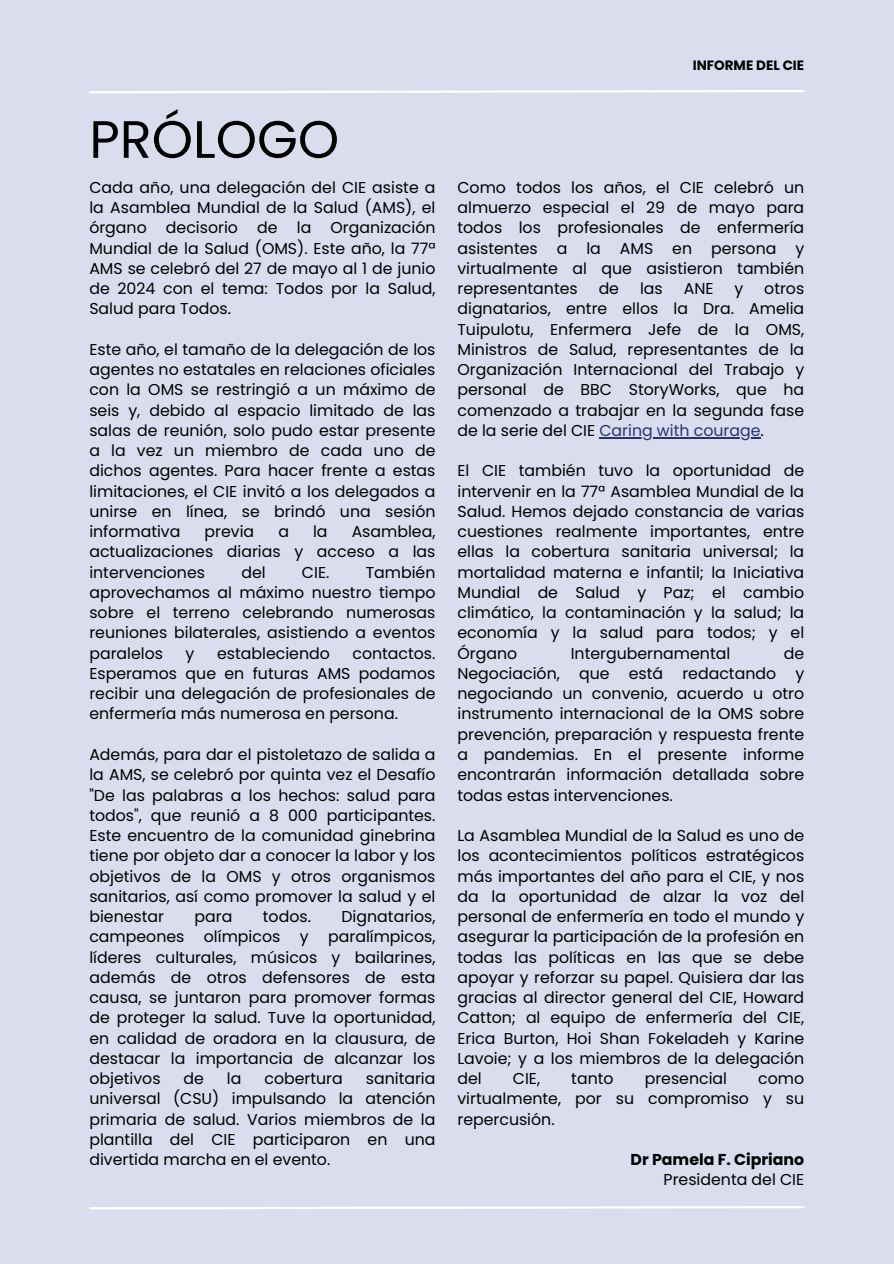
<style>
.page{position:relative;width:894px;height:1264px;background:#fff}
.page>*{position:absolute;margin:0;border:0;box-sizing:border-box;transform-origin:0 0}
.t1{font:52.5px "Poppins";color:#000001}
.t2{font:15.75px/20.2px "Poppins";color:#000001;text-align:justify}
.t3{font:700 15.75px/20.2px "Poppins";color:#000001;text-align:right}
.t4{font:700 13.5px "Poppins";color:#000001}
.s1{color:#273270}
.s2{font-weight:400}
</style>
<div class="page">
<div style="left:0;top:0;width:893px;height:1263px;background:#d9ddee"></div>
<svg style="left:89px;top:90px;width:716px;height:4px"></svg>
<svg style="left:89px;top:1206px;width:716px;height:4px"></svg>
<hr style="left:599px;top:437px;width:161px;height:1px;background:#273270">
<p class="t1" style="left:89px;top:103px;width:251px">PRÓLOGO</p>
<h2 class="t2" style="left:89px;top:177px;width:347px">Cada año, una delegación del CIE asiste a la Asamblea Mundial de la Salud (AMS), el órgano decisorio de la Organización Mundial de la Salud (OMS). Este año, la 77ª AMS se celebró del 27 de mayo al 1 de junio de 2024 con el tema: Todos por la Salud, Salud para Todos.</h2>
<h2 class="t2" style="left:89px;top:339px;width:347px">Este año, el tamaño de la delegación de los agentes no estatales en relaciones oficiales con la OMS se restringió a un máximo de seis y, debido al espacio limitado de las salas de reunión, solo pudo estar presente a la vez un miembro de cada uno de dichos agentes. Para hacer frente a estas limitaciones, el CIE invitó a los delegados a unirse en línea, se brindó una sesión informativa</h2>
<h2 class="t2" style="left:204px;top:521px;width:51px">previa</h2>
<h2 class="t2" style="left:278px;top:521px;width:12px">a</h2>
<h2 class="t2" style="left:313px;top:521px;width:16px">la</h2>
<h2 class="t2" style="left:89px;top:521px;width:347px;text-indent:262px">Asamblea, actualizaciones diarias y acceso a las intervenciones</h2>
<h2 class="t2" style="left:89px;top:562px;width:347px;text-indent:276px">También aprovechamos al máximo nuestro tiempo sobre el terreno celebrando numerosas reuniones bilaterales, asistiendo a eventos paralelos</h2>
<h2 class="t2" style="left:241px;top:562px;width:26px">del</h2>
<h2 class="t2" style="left:302px;top:562px;width:29px">CIE.</h2>
<h2 class="t2" style="left:185px;top:643px;width:10px">y</h2>
<h2 class="t2" style="left:217px;top:643px;width:114px">estableciendo</h2>
<h2 class="t2" style="left:89px;top:643px;width:347px;text-indent:263px">contactos.<br>Esperamos que en futuras AMS podamos recibir una delegación de profesionales de enfermería más numerosa en persona.</h2>
<h2 class="t2" style="left:89px;top:744px;width:347px">Además, para dar el pistoletazo de salida a la AMS, se celebró por quinta vez el Desafío "De las palabras a los hechos: salud para todos", que reunió a 8 000 participantes.<br>Este encuentro de la comunidad ginebrina tiene por objeto dar a conocer la labor y los objetivos de la OMS y otros organismos sanitarios, así como promover la salud y el bienestar</h2>
<h2 class="t2" style="left:89px;top:906px;width:347px;text-indent:252px">Dignatarios, campeones olímpicos y paralímpicos, líderes culturales, músicos y bailarines, además de otros defensores de esta causa, se juntaron para promover formas de proteger la salud. Tuve la oportunidad, en calidad de oradora en la clausura, de destacar la importancia de alcanzar los objetivos</h2>
<h2 class="t2" style="left:194px;top:906px;width:39px">para</h2>
<h2 class="t2" style="left:263px;top:906px;width:50px">todos.</h2>
<h2 class="t2" style="left:89px;top:1068px;width:347px;text-indent:276px">sanitaria universal (CSU) impulsando la atención primaria de salud. Varios miembros de la plantilla del CIE participaron en una divertida marcha en el evento.</h2>
<h2 class="t2" style="left:183px;top:1068px;width:22px">de</h2>
<h2 class="t2" style="left:227px;top:1068px;width:16px">la</h2>
<h2 class="t2" style="left:264px;top:1068px;width:80px">cobertura</h2>
<h1 class="t4" style="left:692px;top:56px;width:113px">INFORME DEL CIE</h1>
<h2 class="t2" style="left:457px;top:177px;width:348px">Como todos los años, el CIE celebró un almuerzo especial el 29 de mayo para todos los profesionales de enfermería asistentes a la AMS en persona y virtualmente al que asistieron también representantes</h2>
<h2 class="t2" style="left:598px;top:278px;width:22px">de</h2>
<h2 class="t2" style="left:640px;top:278px;width:24px">las</h2>
<h2 class="t2" style="left:683px;top:278px;width:31px">ANE</h2>
<h2 class="t2" style="left:734px;top:278px;width:10px">y</h2>
<h2 class="t2" style="left:457px;top:278px;width:348px;text-indent:307px">otros dignatarios, entre ellos la Dra. Amelia Tuipulotu, Enfermera Jefe de la OMS, Ministros de Salud, representantes de la Organización Internacional del Trabajo y personal de BBC StoryWorks, que ha comenzado a trabajar en la segunda fase de la serie del CIE <span class="s1">Caring with courage</span>.</h2>
<h2 class="t2" style="left:457px;top:460px;width:348px">El CIE también tuvo la oportunidad de intervenir en la 77ª Asamblea Mundial de la Salud. Hemos dejado constancia de varias cuestiones realmente importantes, entre ellas la cobertura sanitaria universal; la mortalidad materna e infantil; la Iniciativa Mundial de Salud y Paz; el cambio climático, la contaminación y la salud; la economía y la salud para todos; y el Órgano</h2>
<h2 class="t2" style="left:457px;top:643px;width:348px;text-indent:326px">de Negociación, que está redactando y negociando un convenio, acuerdo u otro instrumento internacional de la OMS sobre prevención, preparación y respuesta frente</h2>
<h2 class="t2" style="left:457px;top:744px;width:348px">a pandemias. En el presente informe encontrarán información detallada sobre todas estas intervenciones.</h2>
<h2 class="t2" style="left:457px;top:825px;width:348px">La Asamblea Mundial de la Salud es uno de los acontecimientos políticos estratégicos más importantes del año para el CIE, y nos da la oportunidad de alzar la voz del personal de enfermería en todo el mundo y asegurar la participación de la profesión en todas las políticas en las que se debe apoyar y reforzar su papel. Quisiera dar las gracias al director general del CIE, Howard Catton; al equipo de enfermería del CIE, Erica Burton, Hoi Shan Fokeladeh y Karine Lavoie; y a los miembros de la delegación del</h2>
<h2 class="t2" style="left:570px;top:643px;width:161px">Intergubernamental</h2>
<h2 class="t2" style="left:512px;top:1068px;width:29px">CIE,</h2>
<h2 class="t2" style="left:571px;top:1068px;width:44px">tanto</h2>
<h2 class="t2" style="left:644px;top:1068px;width:84px">presencial</h2>
<h2 class="t2" style="left:457px;top:1068px;width:348px;text-align:right">como<br>virtualmente, por su compromiso y su</h2>
<h2 class="t2" style="left:457px;top:1108px;width:99px">repercusión.</h2>
<h2 class="t3" style="left:630px;top:1149px;width:175px">Dr Pamela F. Cipriano<br><span class="s2">Presidenta del CIE</span></h2>
</div>
